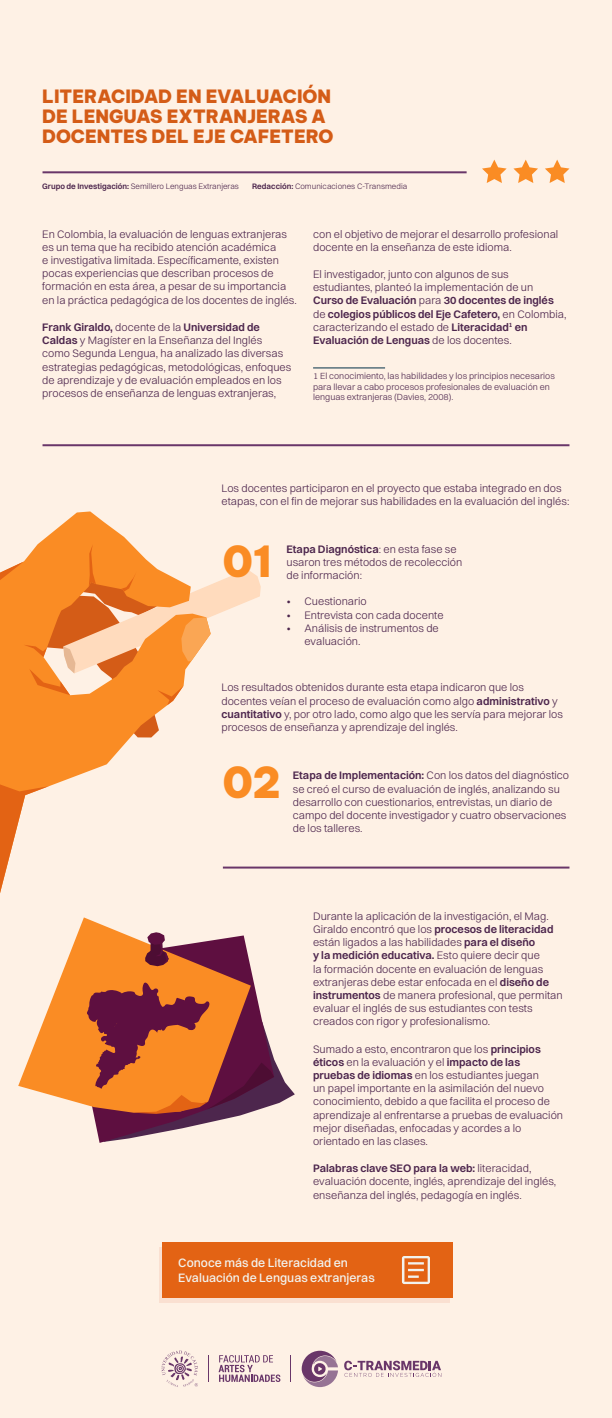
<style>
.page{position:relative;width:612px;height:1418px;background:#fff}
.page>*{position:absolute;margin:0;border:0;box-sizing:border-box;transform-origin:0 0}
.t1{font:900 42px "Be Vietnam Pro";color:#fa8c24}
.t2{font:900 18px/19.8px "Be Vietnam Pro";color:#d45c17}
.t3{font:500 12.3px/14.8px "Switzer";color:#f2f2ed}
.t4{font:300 11px/13.2px "Switzer";color:#4d264d}
.t5{font:300 9px/10.8px "Switzer";color:#4d264d}
.t6{font:300 8px "Switzer";color:#4d264d}
.s1{font-weight:600}
</style>
<div class="page">
<div style="left:0;top:0;width:612px;height:1417px;background:#fef1e5"></div>
<hr style="left:313px;top:367px;width:72px;height:1px;background:#033047">
<hr style="left:43px;top:171px;width:424px;height:2px;background:#693669">
<hr style="left:43px;top:444px;width:526px;height:2px;background:#693669">
<hr style="left:223px;top:866px;width:346px;height:2px;background:#693669">
<svg style="left:482px;top:160px;width:25px;height:23px"></svg>
<svg style="left:513px;top:160px;width:25px;height:23px"></svg>
<svg style="left:545px;top:160px;width:24px;height:23px"></svg>
<svg style="left:0;top:511px;width:152px;height:275px;fill:#fa8c24"></svg>
<svg style="left:0;top:784px;width:49px;height:109px"></svg>
<svg style="left:0;top:544px;width:261px;height:193px"></svg>
<svg style="left:18px;top:917px;width:233px;height:188px"></svg>
<svg style="left:145px;top:932px;width:24px;height:34px"></svg>
<svg style="left:87px;top:982px;width:208px;height:160px"></svg>
<svg style="left:159px;top:1247px;width:291px;height:56px;background:#f6cdb4"></svg>
<div style="left:162px;top:1242px;width:291px;height:55px;background:#e36314"></div>
<svg style="left:402px;top:1256px;width:28px;height:27px"></svg>
<svg style="left:161px;top:1350px;width:37px;height:36px"></svg>
<svg style="left:208px;top:1355px;width:1px;height:26px"></svg>
<svg style="left:290px;top:1355px;width:1px;height:26px"></svg>
<svg style="left:219px;top:1355px;width:61px;height:26px"></svg>
<svg style="left:344px;top:1360px;width:97px;height:16px"></svg>
<svg style="left:302px;top:1350px;width:36px;height:36px"></svg>
<h2 class="t2" style="left:42px;top:84px;width:293px">LITERACIDAD EN EVALUACIÓN<br>DE LENGUAS EXTRANJERAS A<br>DOCENTES DEL EJE CAFETERO</h2>
<p class="t6" style="left:42px;top:181px;width:198px"><span class="s1">Grupo de Investigación:</span> Semillero Lenguas Extranjeras</p>
<p class="t6" style="left:252px;top:181px;width:157px"><span class="s1">Redacción:</span> Comunicaciones C-Transmedia</p>
<p class="t4" style="left:42px;top:227px;width:256px">En Colombia, la evaluación de lenguas extranjeras es un tema que ha recibido atención académica<br>e investigativa limitada. Específicamente, existen pocas experiencias que describan procesos de formación en esta área, a pesar de su importancia en la práctica pedagógica de los docentes de inglés.</p>
<p class="t4" style="left:42px;top:320px;width:251px"><span class="s1">Frank Giraldo,</span> docente de la <span class="s1">Universidad de Caldas</span> y Magíster en la Enseñanza del Inglés como Segunda Lengua, ha analizado las diversas estrategias pedagógicas, metodológicas, enfoques de aprendizaje y de evaluación empleados en los procesos de enseñanza de lenguas extranjeras,</p>
<p class="t4" style="left:313px;top:227px;width:247px">con el objetivo de mejorar el desarrollo profesional docente en la enseñanza de este idioma.</p>
<p class="t4" style="left:313px;top:267px;width:255px">El investigador, junto con algunos de sus estudiantes, planteó la implementación de un <span class="s1">Curso de Evaluación</span> para <span class="s1">30 docentes de inglés </span>de <span class="s1">colegios públicos del Eje Cafetero,</span> en Colombia, caracterizando el estado de <span class="s1">Literacidad</span><sup>1</sup> <span class="s1">en Evaluación de Lenguas</span> de los docentes.</p>
<p class="t5" style="left:313px;top:370px;width:243px">1 El conocimiento, las habilidades y los principios necesarios para llevar a cabo procesos profesionales de evaluación en lenguas extranjeras (Davies, 2008).</p>
<p class="t4" style="left:221px;top:481px;width:349px">Los docentes participaron en el proyecto que estaba integrado en dos etapas, con el fin de mejorar sus habilidades en la evaluación del inglés:</p>
<h1 class="t1" style="left:223px;top:524px;width:51px">01</h1>
<p class="t4" style="left:287px;top:542px;width:177px"><span class="s1">Etapa Diagnóstica</span>: en esta fase se usaron tres métodos de recolección de información:</p>
<p class="t4" style="left:287px;top:595px;width:82px">• Cuestionario</p>
<p class="t4" style="left:287px;top:608px;width:159px">• Entrevista con cada docente</p>
<p class="t4" style="left:304px;top:621px;width:136px;text-indent:-18px">• Análisis de instrumentos de evaluación.</p>
<p class="t4" style="left:221px;top:681px;width:343px">Los resultados obtenidos durante esta etapa indicaron que los docentes veían el proceso de evaluación como algo <span class="s1">administrativo</span> y <span class="s1">cuantitativo</span> y, por otro lado, como algo que les servía para mejorar los procesos de enseñanza y aprendizaje del inglés.</p>
<h1 class="t1" style="left:223px;top:745px;width:60px">02</h1>
<p class="t4" style="left:293px;top:768px;width:278px"><span class="s1">Etapa de Implementación:</span> Con los datos del diagnóstico se creó el curso de evaluación de inglés, analizando su desarrollo con cuestionarios, entrevistas, un diario de campo del docente investigador y cuatro observaciones de los talleres.</p>
<p class="t4" style="left:313px;top:909px;width:251px">Durante la aplicación de la investigación, el Mag.<br>Giraldo encontró que los <span class="s1">procesos de literacidad </span>están ligados a las habilidades <span class="s1">para el diseño<br>y la medición educativa.</span> Esto quiere decir que<br>la formación docente en evaluación de lenguas extranjeras debe estar enfocada en el <span class="s1">diseño de instrumentos</span> de manera profesional, que permitan evaluar el inglés de sus estudiantes con tests creados con rigor y profesionalismo.</p>
<p class="t4" style="left:313px;top:1042px;width:252px">Sumado a esto, encontraron que los <span class="s1">principios éticos</span> en la evaluación y el <span class="s1">impacto de las pruebas de idiomas</span> en los estudiantes juegan<br>un papel importante en la asimilación del nuevo conocimiento, debido a que facilita el proceso de aprendizaje al enfrentarse a pruebas de evaluación mejor diseñadas, enfocadas y acordes a lo orientado en las clases.</p>
<p class="t4" style="left:313px;top:1161px;width:245px"><span class="s1">Palabras clave SEO para la web:</span> literacidad, evaluación docente, inglés, aprendizaje del inglés, enseñanza del inglés, pedagogía en inglés.</p>
<p class="t3" style="left:178px;top:1254px;width:198px">Conoce más de Literacidad en<br>Evaluación de Lenguas extranjeras</p>
</div>
